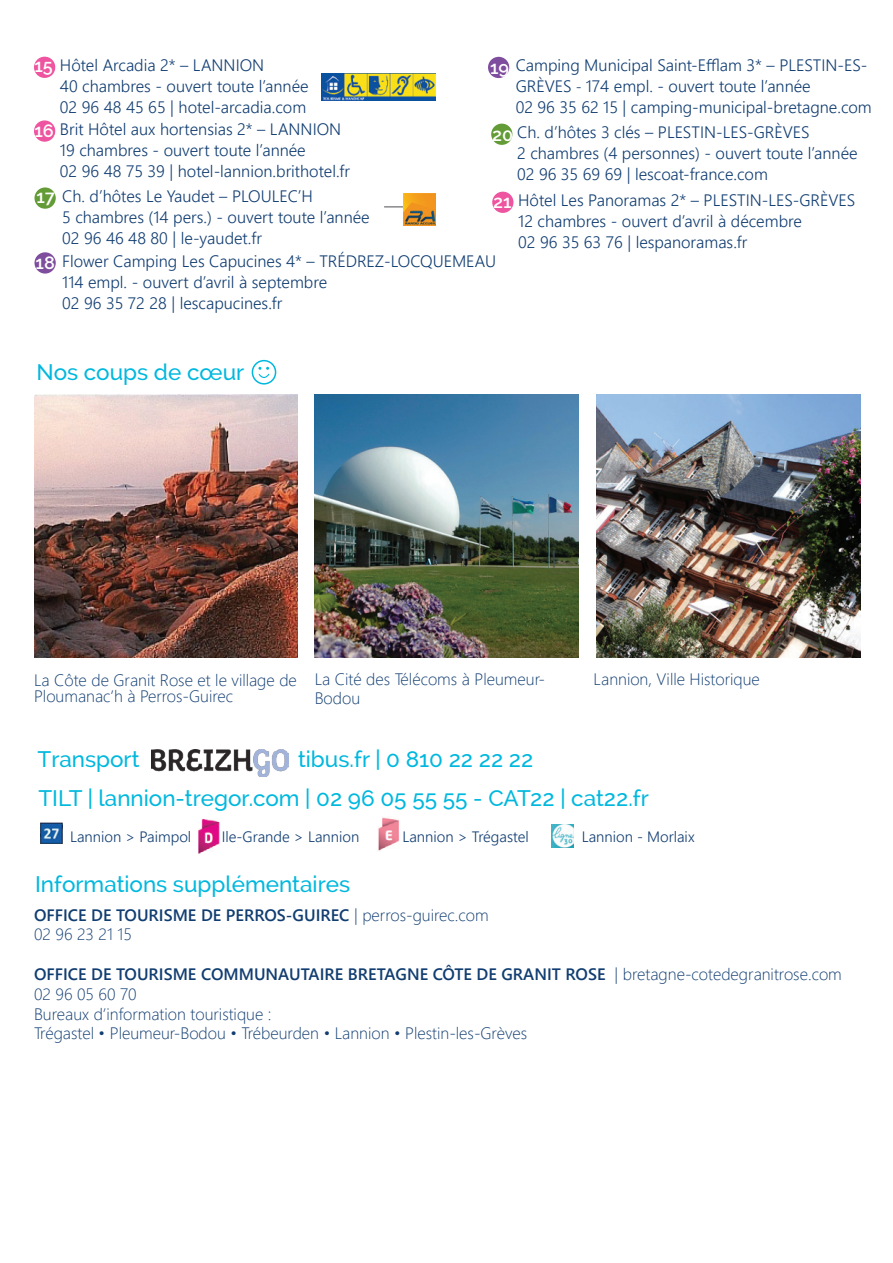
<style>
.page{position:relative;width:893px;height:1263px;background:#fff}
.page>*{position:absolute;margin:0;border:0;box-sizing:border-box;transform-origin:0 0}
.t1{font:500 22.5px "Raleway";color:#00b8de}
.t2{font:16.5px/21px "Webly Sleek UI Semilight";color:#113d71}
.t3{font:16.5px/19.8px "Webly Sleek UI Light";color:#113d71}
.t4{font:16.5px "Webly Sleek UI Semibold";color:#113d71}
.t5{font:15px "Webly Sleek UI Semilight";color:#113d71}
.s1{font-family:"Raleway";font-weight:600;font-size:18px;color:#fff}
.s2{font-size:15px}
.s3{font-family:"Webly Sleek UI Light"}
</style>
<div class="page">
<img style="left:551px;top:824px;width:22px;height:24px">
<img style="left:378px;top:817px;width:21px;height:34px">
<img style="left:198px;top:819px;width:21px;height:35px">
<img style="left:596px;top:394px;width:264px;height:264px">
<img style="left:34px;top:394px;width:264px;height:264px">
<img style="left:315px;top:394px;width:263px;height:264px">
<div style="left:34px;top:187px;width:22px;height:22px;background:#639b37;border-radius:50%"></div>
<div style="left:34px;top:252px;width:22px;height:22px;background:#7e4d9e;border-radius:50%"></div>
<div style="left:488px;top:57px;width:21px;height:21px;background:#7e4d9e;border-radius:50%"></div>
<div style="left:491px;top:124px;width:21px;height:21px;background:#639b37;border-radius:50%"></div>
<div style="left:492px;top:192px;width:21px;height:21px;background:#ee549f;border-radius:50%"></div>
<svg style="left:252px;top:361px;width:24px;height:23px"></svg>
<div style="left:252px;top:360px;width:24px;height:25px;border:2px solid #00b8de;border-radius:50%"></div>
<svg style="left:258px;top:367px;width:12px;height:14px"></svg>
<img style="left:151px;top:749px;width:138px;height:28px">
<img style="left:40px;top:823px;width:23px;height:21px">
<hr style="left:384px;top:206px;width:29px;height:2px;background:#6b6b6e">
<img style="left:404px;top:193px;width:31px;height:32px">
<div style="left:34px;top:57px;width:21px;height:21px;background:#ee549f;border-radius:50%"></div>
<div style="left:34px;top:120px;width:21px;height:22px;background:#ee549f;border-radius:50%"></div>
<img style="left:322px;top:73px;width:113px;height:28px">
<p class="t2" style="left:34px;top:54px;width:231px"><span class="s1">15</span> Hôtel Arcadia 2* – LANNION</p>
<p class="t2" style="left:60px;top:75px;width:250px">40 chambres - ouvert toute l’année</p>
<p class="t2" style="left:60px;top:96px;width:248px">02 96 48 45 65 | hotel-arcadia.com</p>
<p class="t2" style="left:34px;top:118px;width:308px"><span class="s1">16</span> Brit Hôtel aux hortensias 2* – LANNION</p>
<p class="t2" style="left:60px;top:139px;width:247px">19 chambres - ouvert toute l’année</p>
<p class="t2" style="left:60px;top:160px;width:292px">02 96 48 75 39 | hotel-lannion.brithotel.fr</p>
<p class="t2" style="left:516px;top:54px;width:358px;text-indent:-26px"><span class="s1">19</span> Camping Municipal Saint-Efflam 3* – PLESTIN-ES-<br>GRÈVES <span class="s2">-</span> 174 empl. - ouvert toute l’année<br>02 96 35 62 15 | camping-municipal-bretagne.com</p>
<p class="t2" style="left:517px;top:121px;width:342px;text-indent:-25px"><span class="s1">20</span> Ch. d’hôtes 3 clés – PLESTIN-LES-GRÈVES<br>2 chambres (4 personnes) - ouvert toute l’année<br>02 96 35 69 69 | lescoat-france.com</p>
<p class="t2" style="left:518px;top:189px;width:339px;text-indent:-25px"><span class="s1">21</span> Hôtel Les Panoramas 2* – PLESTIN-LES-GRÈVES<br>12 chambres - ouvert d’avril à décembre<br>02 96 35 63 76 | lespanoramas.fr</p>
<p class="t2" style="left:62px;top:185px;width:309px;text-indent:-26px"><span class="s1">17</span> Ch. d’hôtes Le Yaudet – PLOULEC’H<br>5 chambres (14 pers.) - ouvert toute l’année<br>02 96 46 48 80 | le-yaudet.fr</p>
<p class="t2" style="left:62px;top:250px;width:435px;text-indent:-27px"><span class="s1">18</span> Flower Camping Les Capucines 4* – TRÉDREZ-LOCQUEMEAU<br>114 empl. - ouvert d’avril à septembre<br>02 96 35 72 28 | lescapucines.fr</p>
<h1 class="t1" style="left:36px;top:359px;width:209px">Nos coups de cœur</h1>
<p class="t3" style="left:34px;top:671px;width:264px;line-height:16.5px">La Côte de Granit Rose et le village de<br>Ploumanac’h à Perros-Guirec</p>
<p class="t3" style="left:315px;top:668px;width:232px">La Cité des Télécoms à Pleumeur-<br>Bodou</p>
<p class="t3" style="left:594px;top:668px;width:168px">Lannion, Ville Historique</p>
<h1 class="t1" style="left:38px;top:746px;width:103px">Transport</h1>
<h1 class="t1" style="left:298px;top:746px;width:237px">tibus.fr | 0 810 22 22 22</h1>
<h1 class="t1" style="left:38px;top:785px;width:612px">TILT | lannion-tregor.com | 02 96 05 55 55 - CAT22 | cat22.fr</h1>
<p class="t5" style="left:70px;top:825px;width:123px">Lannion &gt; Paimpol</p>
<p class="t5" style="left:222px;top:826px;width:139px">Ile-Grande &gt; Lannion</p>
<p class="t5" style="left:402px;top:826px;width:128px">Lannion &gt; Trégastel</p>
<p class="t5" style="left:582px;top:825px;width:114px">Lannion - Morlaix</p>
<h1 class="t1" style="left:35px;top:871px;width:317px">Informations supplémentaires</h1>
<p class="t4" style="left:34px;top:902px;width:456px">OFFICE DE TOURISME DE PERROS-GUIREC <span class="s3">| perros-guirec.com</span></p>
<p class="t3" style="left:34px;top:924px;width:99px">02 96 23 21 15</p>
<p class="t4" style="left:34px;top:962px;width:809px">OFFICE DE TOURISME COMMUNAUTAIRE BRETAGNE CÔTE DE GRANIT ROSE <span class="s3">| bretagne-cotedegranitrose.com</span></p>
<p class="t3" style="left:34px;top:983px;width:495px">02 96 05 60 70<br>Bureaux d’information touristique :<br>Trégastel • Pleumeur-Bodou • Trébeurden • Lannion • Plestin-les-Grèves</p>
</div>
